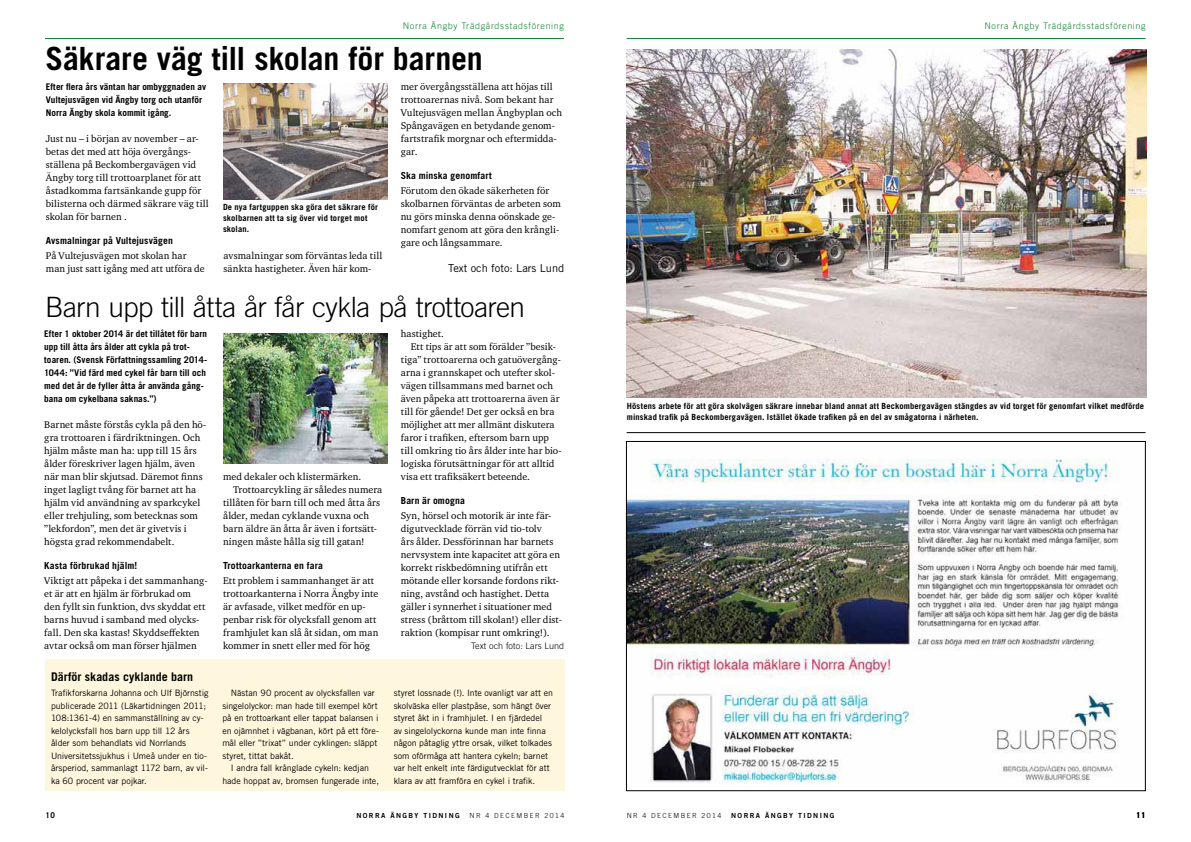
<style>
.page{position:relative;width:1191px;height:842px;background:#fff}
.page>*{position:absolute;margin:0;border:0;box-sizing:border-box;transform-origin:0 0}
.t1{font:700 32px "Trade Gothic LT Std";letter-spacing:-.01em;color:#000}
.t2{font:300 28px "Trade Gothic LT Std";letter-spacing:-.02em;color:#000}
.t3{font:700 12px "Trade Gothic LT Std";color:#000}
.t4{font:11px "Trade Gothic LT Std";color:#000}
.t5{font:10px/13px "Charter ITC Std";letter-spacing:.005em;color:#000}
.t6{font:700 9.7px "Trade Gothic LT Std";letter-spacing:.015em;color:#000}
.t7{font:700 9.2px/13px "Trade Gothic LT Std";letter-spacing:.005em;color:#000}
.t8{font:300 9px "Trade Gothic LT Std";letter-spacing:.075em;color:#138237}
.t9{font:300 9px "Trade Gothic LT Std";letter-spacing:.01em;color:#000}
.t10{font:8.8px/12.5px "Trade Gothic LT Std";letter-spacing:-.005em;color:#000}
.t11{font:700 8.5px/11px "Trade Gothic LT Std";letter-spacing:.015em;color:#000}
.t12{font:700 8px "Trade Gothic LT Std";color:#000}
.t13{font:7px "Trade Gothic LT Std Bd 2";letter-spacing:.2em;color:#000}
.t14{font:300 7px "Trade Gothic LT Std";letter-spacing:.2em;color:#000}
</style>
<div class="page">
<hr style="left:45px;top:38px;width:519px;height:1px;background:#138237">
<hr style="left:626px;top:38px;width:519px;height:1px;background:#138237">
<img style="left:626px;top:50px;width:520px;height:348px">
<img style="left:223px;top:84px;width:164px;height:115px">
<img style="left:628px;top:459px;width:491px;height:324px">
<hr style="left:626px;top:432px;width:519px;height:1px;background:#000">
<img style="left:223px;top:333px;width:164px;height:131px">
<div style="left:45px;top:660px;width:519px;height:131px;background:#fff7dd"></div>
<p class="t8" style="left:403px;top:21px;width:163px">Norra Ängby Trädgårdsstadsförening</p>
<p class="t8" style="left:984px;top:21px;width:163px">Norra Ängby Trädgårdsstadsförening</p>
<h1 class="t1" style="left:45px;top:39px;width:439px">Säkrare väg till skolan för barnen</h1>
<p class="t7" style="left:46px;top:80px;width:162px">Efter flera års väntan har ombyggnaden av<br>Vultejusvägen vid Ängby torg och utanför<br>Norra Ängby skola kommit igång.</p>
<p class="t5" style="left:46px;top:132px;width:164px">Just nu – i början av november – ar&shy;betas det med att höja övergångs&shy;ställena på Beckombergavägen vid Ängby torg till trottoarplanet för att åstadkomma fartsänkande gupp för bilisterna och därmed säkrare väg till skolan för barnen .</p>
<p class="t6" style="left:46px;top:235px;width:129px">Avsmalningar på Vultejusvägen</p>
<p class="t5" style="left:46px;top:249px;width:160px">På Vultejusvägen mot skolan har man just satt igång med att utföra de</p>
<p class="t11" style="left:223px;top:201px;width:156px">De nya fartguppen ska göra det säkrare för skolbarnen att ta sig över vid torget mot skolan.</p>
<p class="t5" style="left:224px;top:249px;width:160px">avsmalningar som förväntas leda till sänkta hastigheter. Även här kom-</p>
<p class="t5" style="left:401px;top:80px;width:163px">mer övergångsställena att höjas till trottoarernas nivå. Som bekant har<br>Vultejusvägen mellan Ängbyplan och<br>Spångavägen en betydande genom&shy;fartstrafik morgnar och eftermidda&shy;gar.</p>
<p class="t6" style="left:401px;top:170px;width:93px">Ska minska genomfart</p>
<p class="t5" style="left:401px;top:184px;width:161px">Förutom den ökade säkerheten för skolbarnen förväntas de arbeten som nu görs minska denna oönskade ge&shy;nomfart genom att göra den krångli&shy;gare och långsammare.</p>
<p class="t4" style="left:448px;top:261px;width:117px">Text och foto: Lars Lund</p>
<h2 class="t2" style="left:45px;top:291px;width:482px">Barn upp till åtta år får cykla på trottoaren</h2>
<p class="t7" style="left:44px;top:327px;width:164px">Efter 1 oktober 2014 är det tillåtet för barn upp till åtta års ålder att cykla på trot&shy;toaren. (Svensk Författningssamling 2014- 1044: ”Vid färd med cykel får barn till och med det år de fyller åtta år använda gång&shy;bana om cykelbana saknas.”)</p>
<p class="t5" style="left:44px;top:418px;width:164px">Barnet måste förstås cykla på den hö&shy;gra trottoaren i färdriktningen. Och hjälm måste man ha: upp till 15 års ålder föreskriver lagen hjälm, även när man blir skjutsad. Däremot finns inget lagligt tvång för barnet att ha hjälm vid användning av sparkcykel eller trehjuling, som betecknas som ”lekfordon”, men det är givetvis i högsta grad rekommendabelt.</p>
<p class="t6" style="left:44px;top:560px;width:94px">Kasta förbrukad hjälm!</p>
<p class="t5" style="left:44px;top:574px;width:165px">Viktigt att påpeka i det sammanhang&shy;et är att en hjälm är förbrukad om den fyllt sin funktion, dvs skyddat ett barns huvud i samband med olycks&shy;fall. Den ska kastas! Skyddseffekten avtar också om man förser hjälmen</p>
<p class="t5" style="left:223px;top:470px;width:140px">med dekaler och klistermärken.</p>
<p class="t5" style="left:233px;top:483px;width:151px">Trottoarcykling är således numera</p>
<p class="t5" style="left:223px;top:496px;width:159px">tillåten för barn till och med åtta års</p>
<p class="t5" style="left:223px;top:509px;width:148px">ålder, medan cyklande vuxna och</p>
<p class="t5" style="left:223px;top:522px;width:155px">barn äldre än åtta år även i fortsätt-</p>
<p class="t5" style="left:223px;top:535px;width:143px">ningen måste hålla sig till gatan!</p>
<p class="t6" style="left:223px;top:560px;width:101px">Trottoarkanterna en fara</p>
<p class="t5" style="left:223px;top:574px;width:157px">Ett problem i sammanhanget är att trottoarkanterna i Norra Ängby inte är avfasade, vilket medför en up&shy;penbar risk för olycksfall genom att framhjulet kan slå åt sidan, om man kommer in snett eller med för hög</p>
<p class="t3" style="left:51px;top:669px;width:144px">Därför skadas cyklande barn</p>
<p class="t10" style="left:51px;top:687px;width:159px">Trafikforskarna Johanna och Ulf Björnstig publicerade 2011 (Läkartidningen 2011; 108:1361-4) en sammanställning av cy&shy;kelolycksfall hos barn upp till 12 års ålder som behandlats vid Norrlands Universitetssjukhus i Umeå under en tio&shy;årsperiod, sammanlagt 1172 barn, av vil&shy;ka 60 procent var pojkar.</p>
<p class="t10" style="left:222px;top:687px;width:158px;text-indent:9px">Nästan 90 procent av olycksfallen var singelolyckor: man hade till exempel kört på en trottoarkant eller tappat balansen i en ojämnhet i vägbanan, kört på ett före&shy;mål eller ”trixat” under cyklingen: släppt styret, tittat bakåt.</p>
<p class="t10" style="left:222px;top:762px;width:158px;text-align:center">I andra fall krånglade cykeln: kedjan hade hoppat av, bromsen fungerade inte,</p>
<p class="t5" style="left:401px;top:327px;width:45px">hastighet.</p>
<p class="t5" style="left:411px;top:340px;width:147px">Ett tips är att som förälder ”besik-</p>
<p class="t5" style="left:401px;top:353px;width:162px">tiga” trottoarerna och gatuövergång-</p>
<p class="t5" style="left:401px;top:366px;width:156px">arna i grannskapet och utefter skol-</p>
<p class="t5" style="left:401px;top:379px;width:154px">vägen tillsammans med barnet och</p>
<p class="t5" style="left:401px;top:392px;width:160px">även påpeka att trottoarerna även är</p>
<p class="t5" style="left:401px;top:405px;width:155px">till för gående! Det ger också en bra</p>
<p class="t5" style="left:401px;top:418px;width:155px">möjlighet att mer allmänt diskutera</p>
<p class="t5" style="left:401px;top:431px;width:150px">faror i trafiken, eftersom barn upp</p>
<p class="t5" style="left:401px;top:444px;width:162px">till omkring tio års ålder inte har bio-</p>
<p class="t5" style="left:401px;top:457px;width:155px">logiska förutsättningar för att alltid</p>
<p class="t5" style="left:401px;top:470px;width:131px">visa ett trafiksäkert beteende.</p>
<p class="t6" style="left:401px;top:495px;width:66px">Barn är omogna</p>
<p class="t5" style="left:401px;top:509px;width:163px">Syn, hörsel och motorik är inte fär&shy;digutvecklade förrän vid tio-tolv<br>års ålder. Dessförinnan har barnets nervsystem inte kapacitet att göra en korrekt riskbedömning utifrån ett mötande eller korsande fordons rikt&shy;ning, avstånd och hastighet. Detta gäller i synnerhet i situationer med stress (bråttom till skolan!) eller dist&shy;raktion (kompisar runt omkring!).</p>
<p class="t9" style="left:471px;top:640px;width:95px">Text och foto: Lars Lund</p>
<p class="t10" style="left:394px;top:687px;width:161px">styret lossnade (!). Inte ovanligt var att en skolväska eller plastpåse, som hängt över styret åkt in i framhjulet. I en fjärdedel<br>av singelolyckorna kunde man inte finna någon påtaglig yttre orsak, vilket tolkades som oförmåga att hantera cykeln; barnet var helt enkelt inte färdigutvecklat för att klara av att framföra en cykel i trafik.</p>
<p class="t11" style="left:627px;top:400px;width:519px">Höstens arbete för att göra skolvägen säkrare innebar bland annat att Beckombergavägen stängdes av vid torget för genomfart vilket medförde minskad trafik på Beckombergavägen. Istället ökade trafiken på en del av smågatorna i närheten.</p>
<p class="t12" style="left:45px;top:810px;width:11px">10</p>
<p class="t13" style="left:356px;top:811px;width:105px">N ORRA ÄNGBY TIDNING</p>
<p class="t14" style="left:469px;top:811px;width:96px">NR 4 december 2014</p>
<p class="t14" style="left:626px;top:811px;width:96px">NR 4 december 2014</p>
<p class="t13" style="left:731px;top:811px;width:105px">N ORRA ÄNGBY TIDNING</p>
<p class="t12" style="left:1136px;top:810px;width:11px">11</p>
</div>
